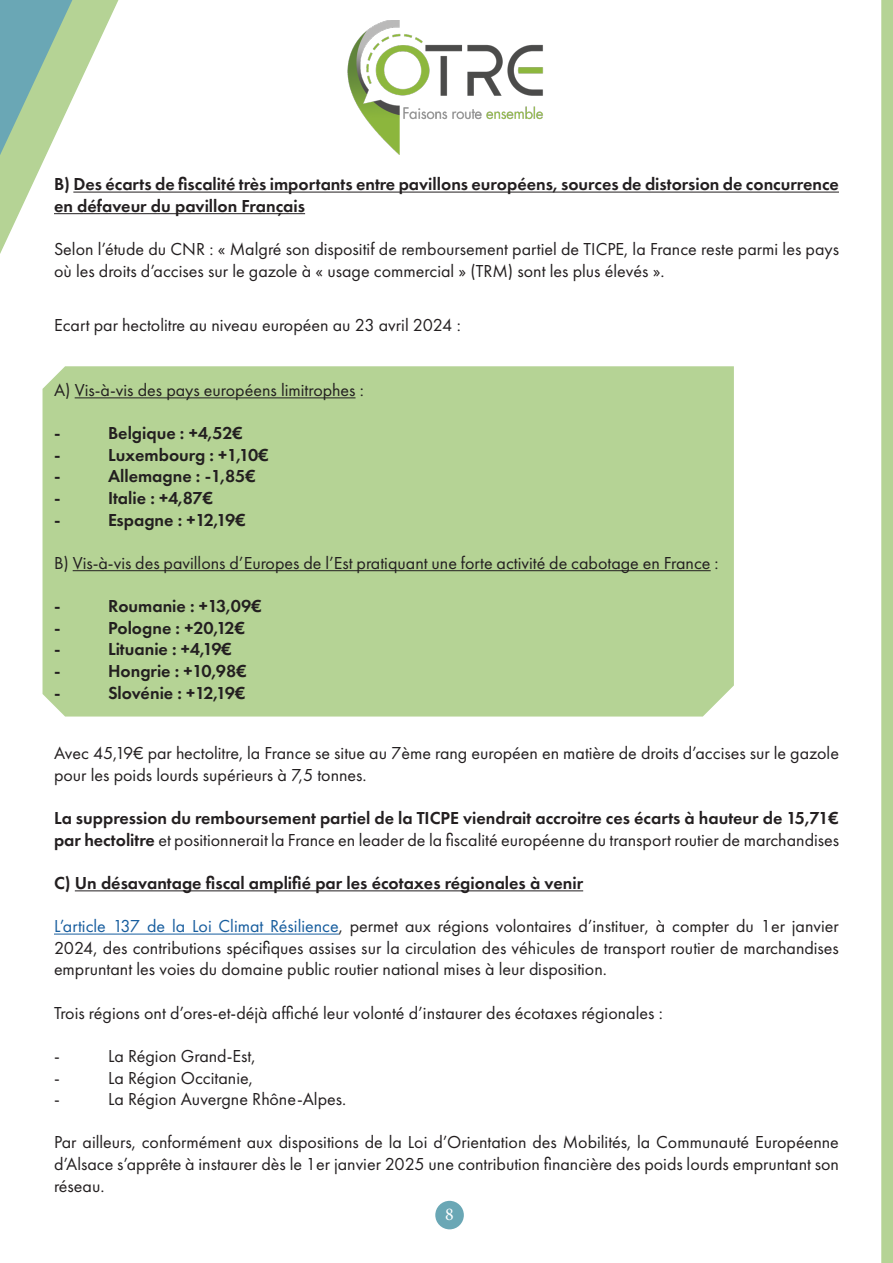
<style>
.page{position:relative;width:893px;height:1263px;background:#fff}
.page>*{position:absolute;margin:0;border:0;box-sizing:border-box;transform-origin:0 0}
.t1{font:18px/21.6px "Futura PT";color:#231f20}
.t2{font:600 18px/21.6px "Futura PT";color:#231f20}
.t3{font:18px "Minion Pro";color:#fff}
.s1{font-weight:400}
.s2{color:#175d9e}
</style>
<div class="page">
<div style="left:435px;top:1201px;width:29px;height:28px;background:#6aa7b5;border-radius:50%"></div>
<img style="left:347px;top:21px;width:196px;height:134px">
<hr style="left:73px;top:192px;width:766px;height:1px;background:#231f20">
<hr style="left:54px;top:213px;width:251px;height:1px;background:#231f20">
<div style="left:42px;top:366px;width:692px;height:351px;background:#b5d395"></div>
<hr style="left:75px;top:397px;width:281px;height:1px;background:#231f20">
<hr style="left:73px;top:570px;width:638px;height:1px;background:#231f20">
<hr style="left:75px;top:890px;width:508px;height:1px;background:#231f20">
<hr style="left:54px;top:934px;width:285px;height:1px;background:#175d9e">
<svg style="left:0;top:0;width:118px;height:254px"></svg>
<svg style="left:881px;top:0;width:12px;height:1263px;background:#bad69c"></svg>
<p class="t2" style="left:54px;top:173px;width:786px">B) Des écarts de fiscalité très importants entre pavillons européens, sources de distorsion de concurrence en défaveur du pavillon Français</p>
<p class="t1" style="left:54px;top:238px;width:786px">Selon l’étude du CNR : « Malgré son dispositif de remboursement partiel de TICPE, la France reste parmi les pays où les droits d’accises sur le gazole à « usage commercial » (TRM) sont les plus élevés ».</p>
<p class="t1" style="left:54px;top:314px;width:408px">Ecart par hectolitre au niveau européen au 23 avril 2024 :</p>
<p class="t1" style="left:54px;top:379px;width:311px">A) Vis-à-vis des pays européens limitrophes :</p>
<p class="t2" style="left:54px;top:422px;width:8px">-</p>
<p class="t2" style="left:108px;top:422px;width:136px">Belgique : +4,52€</p>
<p class="t2" style="left:54px;top:444px;width:8px">-</p>
<p class="t2" style="left:108px;top:444px;width:162px">Luxembourg : +1,10€</p>
<p class="t2" style="left:54px;top:465px;width:8px">-</p>
<p class="t2" style="left:108px;top:465px;width:149px">Allemagne : -1,85€</p>
<p class="t2" style="left:54px;top:487px;width:8px">-</p>
<p class="t2" style="left:108px;top:487px;width:106px">Italie : +4,87€</p>
<p class="t2" style="left:54px;top:509px;width:8px">-</p>
<p class="t2" style="left:108px;top:509px;width:139px">Espagne : +12,19€</p>
<p class="t1" style="left:54px;top:552px;width:666px">B) Vis-à-vis des pavillons d’Europes de l’Est pratiquant une forte activité de cabotage en France :</p>
<p class="t2" style="left:54px;top:595px;width:8px">-</p>
<p class="t2" style="left:108px;top:595px;width:155px">Roumanie : +13,09€</p>
<p class="t2" style="left:54px;top:617px;width:8px">-</p>
<p class="t2" style="left:108px;top:617px;width:139px">Pologne : +20,12€</p>
<p class="t2" style="left:54px;top:638px;width:8px">-</p>
<p class="t2" style="left:108px;top:638px;width:125px">Lituanie : +4,19€</p>
<p class="t2" style="left:54px;top:660px;width:8px">-</p>
<p class="t2" style="left:108px;top:660px;width:140px">Hongrie : +10,98€</p>
<p class="t2" style="left:54px;top:681px;width:8px">-</p>
<p class="t2" style="left:108px;top:681px;width:139px">Slovénie : +12,19€</p>
<p class="t1" style="left:54px;top:742px;width:786px">Avec 45,19€ par hectolitre, la France se situe au 7ème rang européen en matière de droits d’accises sur le gazole pour les poids lourds supérieurs à 7,5 tonnes.</p>
<p class="t2" style="left:54px;top:807px;width:786px">La suppression du remboursement partiel de la TICPE viendrait accroitre ces écarts à hauteur de 15,71€ par hectolitre <span class="s1">et positionnerait la France en leader de la fiscalité européenne du transport routier de marchandises</span></p>
<p class="t2" style="left:54px;top:872px;width:531px">C) Un désavantage fiscal amplifié par les écotaxes régionales à venir</p>
<p class="t1" style="left:54px;top:915px;width:786px;text-align:justify"><span class="s2">L’article 137 de la Loi Climat Résilience</span>, permet aux régions volontaires d’instituer, à compter du 1er janvier 2024, des contributions spécifiques assises sur la circulation des véhicules de transport routier de marchandises empruntant les voies du domaine public routier national mises à leur disposition.</p>
<p class="t1" style="left:54px;top:1002px;width:610px">Trois régions ont d’ores-et-déjà affiché leur volonté d’instaurer des écotaxes régionales :</p>
<p class="t1" style="left:54px;top:1045px;width:7px">-</p>
<p class="t1" style="left:108px;top:1045px;width:149px">La Région Grand-Est,</p>
<p class="t1" style="left:54px;top:1066px;width:7px">-</p>
<p class="t1" style="left:108px;top:1066px;width:146px">La Région Occitanie,</p>
<p class="t1" style="left:54px;top:1088px;width:7px">-</p>
<p class="t1" style="left:108px;top:1088px;width:240px">La Région Auvergne Rhône-Alpes.</p>
<p class="t1" style="left:54px;top:1131px;width:787px;text-align:justify">Par ailleurs, conformément aux dispositions de la Loi d’Orientation des Mobilités, la Communauté Européenne d’Alsace s’apprête à instaurer dès le 1er janvier 2025 une contribution financière des poids lourds empruntant son réseau.</p>
<p class="t3" style="left:445px;top:1202px;width:10px">8</p>
</div>
